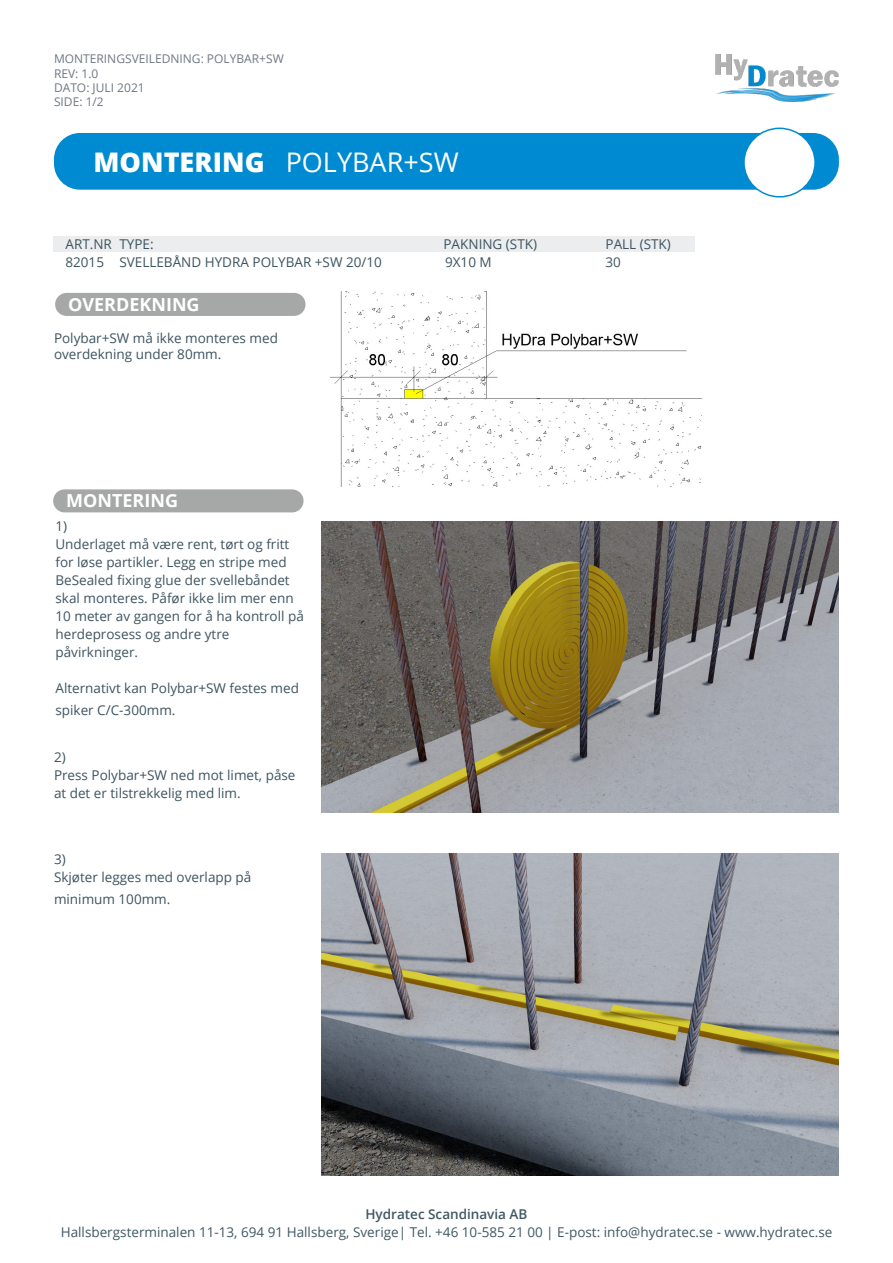
<style>
.page{position:relative;width:893px;height:1263px;background:#fff}
.page>*{position:absolute;margin:0;border:0;box-sizing:border-box;transform-origin:0 0}
.t1{font:27px "Open Sans";color:#fff}
.t2{font:700 18px "Open Sans";color:#fff}
.Brødtekst{font:13.5px/18px "Open Sans";color:#3e5461}
.t3{font:13.5px "Open Sans";color:#3f5863}
.t4{font:600 13.5px "Open Sans";color:#3f5863}
.t5{font:12px/14.4px "Open Sans";color:#6f7884}
.s1{font-weight:800}
</style>
<div class="page">
<img style="left:716px;top:54px;width:123px;height:48px">
<div style="left:55px;top:134px;width:783px;height:55px;background:#008ad1;border-radius:25px"></div>
<div style="left:54px;top:133px;width:785px;height:57px;border:2px solid #008ad1;border-radius:25px"></div>
<div style="left:744px;top:128px;width:71px;height:69px;background:#fff;border-radius:50%"></div>
<div style="left:743px;top:128px;width:73px;height:70px;border:2px solid #008ad1;border-radius:50%"></div>
<img style="left:322px;top:521px;width:517px;height:291px">
<img style="left:330px;top:292px;width:372px;height:194px">
<img style="left:322px;top:854px;width:517px;height:322px">
<div style="left:56px;top:294px;width:249px;height:21px;background:#a6a8a8;border-radius:11px"></div>
<div style="left:55px;top:293px;width:251px;height:23px;border:2px solid #a6a8a8;border-radius:11px"></div>
<div style="left:54px;top:490px;width:249px;height:22px;background:#a6a8a8;border-radius:11px"></div>
<div style="left:53px;top:489px;width:251px;height:23px;border:2px solid #a6a8a8;border-radius:11px"></div>
<div style="left:53px;top:236px;width:642px;height:16px;background:#ebedee"></div>
<p class="t5" style="left:54px;top:51px;width:231px">MONTERINGSVEILEDNING: POLYBAR+SW<br>REV: 1.0<br>DATO: JULI 2021<br>SIDE: 1/2</p>
<p class="t1" style="left:94px;top:143px;width:367px"><span class="s1">MONTERING</span> POLYBAR+SW</p>
<p class="Brødtekst" style="left:65px;top:234px;width:90px">ART.NR TYPE:</p>
<p class="Brødtekst" style="left:443px;top:234px;width:95px">PAKNING (STK)</p>
<p class="Brødtekst" style="left:605px;top:234px;width:67px">PALL (STK)</p>
<p class="Brødtekst" style="left:65px;top:252px;width:318px">82015 SVELLEBÅND HYDRA POLYBAR +SW 20/10</p>
<p class="Brødtekst" style="left:445px;top:252px;width:48px">9X10 M</p>
<p class="Brødtekst" style="left:605px;top:252px;width:17px">30</p>
<p class="t2" style="left:68px;top:292px;width:133px">OVERDEKNING</p>
<p class="Brødtekst" style="left:54px;top:329px;width:225px;line-height:16.2px">Polybar+SW må ikke monteres med overdekning under 80mm.</p>
<p class="t2" style="left:66px;top:488px;width:113px">MONTERING</p>
<p class="Brødtekst" style="left:55px;top:517px;width:250px">1)<br>Underlaget må være rent, tørt og fritt for løse partikler. Legg en stripe med<br>BeSealed fixing glue der svellebåndet skal monteres. Påfør ikke lim mer enn<br>10 meter av gangen for å ha kontroll på herdeprosess og andre ytre påvirkninger.</p>
<p class="Brødtekst" style="left:55px;top:677px;width:245px;line-height:21.6px">Alternativt kan Polybar+SW festes med spiker C/C-300mm.</p>
<p class="Brødtekst" style="left:54px;top:748px;width:243px">2)<br>Press Polybar+SW ned mot limet, påse at det er tilstrekkelig med lim.</p>
<p class="Brødtekst" style="left:54px;top:850px;width:199px">3)<br>Skjøter legges med overlapp på</p>
<p class="Brødtekst" style="left:54px;top:889px;width:118px">minimum 100mm.</p>
<p class="t4" style="left:365px;top:1205px;width:163px">Hydratec Scandinavia AB</p>
<p class="t3" style="left:61px;top:1223px;width:773px">Hallsbergsterminalen 11-13, 694 91 Hallsberg, Sverige| Tel. +46 10-585 21 00 | E-post: info@hydratec.se - www.hydratec.se</p>
</div>
